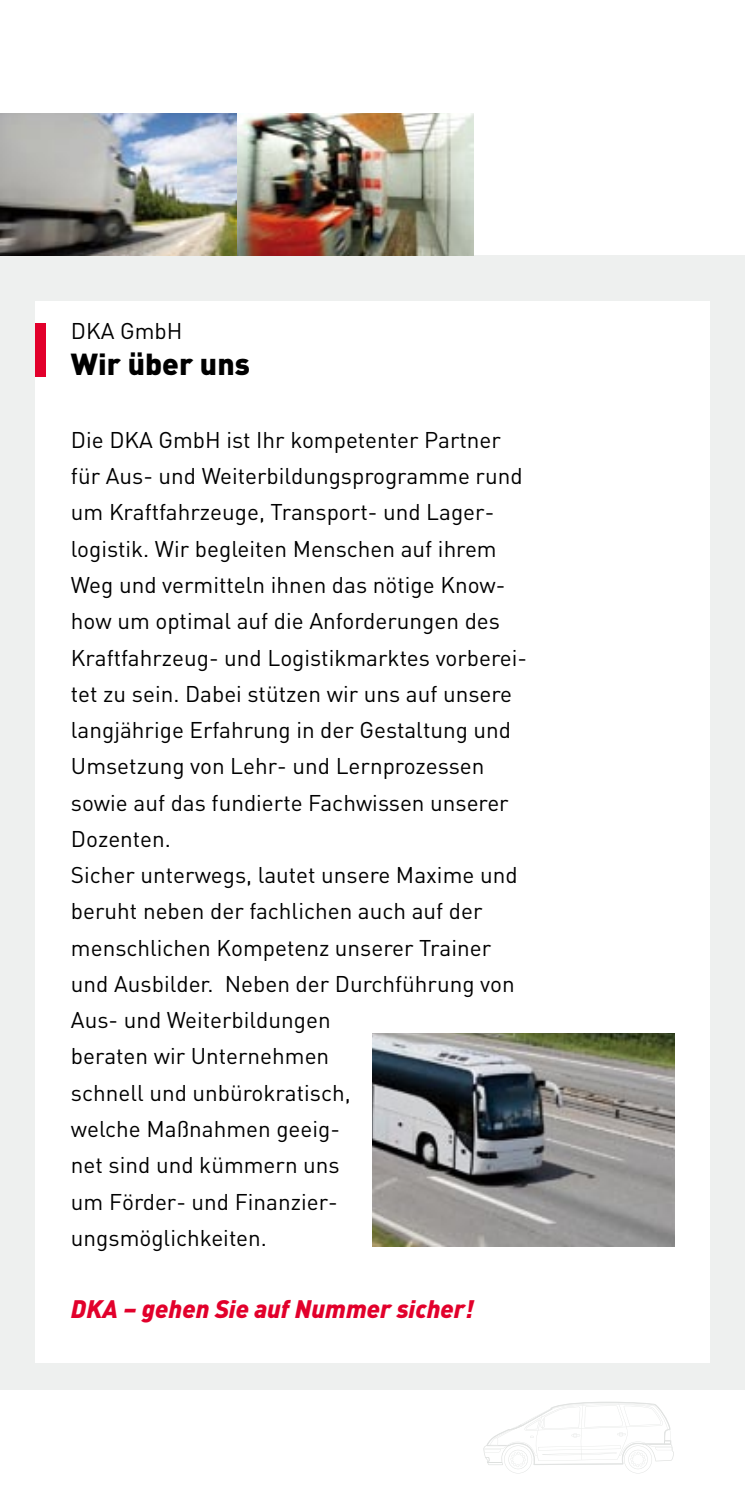
<style>
.page{position:relative;width:745px;height:1489px;background:#fff}
.page>*{position:absolute;margin:0;border:0;box-sizing:border-box;transform-origin:0 0}
.t1{font:900 30px "DIN";color:#000}
.t2{font:italic 900 25px "DIN";color:#e2002b}
.t3{font:22.5px/36.2px "DIN";color:#000}
</style>
<div class="page">
<div style="left:0;top:255px;width:744px;height:1134px;background:#eef0ef"></div>
<div style="left:35px;top:301px;width:674px;height:1061px;background:#fff"></div>
<svg style="left:483px;top:1402px;width:190px;height:71px"></svg>
<img style="left:0;top:113px;width:472px;height:142px">
<img style="left:372px;top:1033px;width:301px;height:213px">
<div style="left:35px;top:323px;width:11px;height:53px;background:#e2002b"></div>
<p class="t3" style="left:71px;top:312px;width:113px">DKA GmbH</p>
<h1 class="t1" style="left:71px;top:344px;width:180px">Wir über uns</h1>
<p class="t3" style="left:71px;top:421px;width:457px">Die DKA GmbH ist Ihr kompetenter Partner für Aus- und Weiterbildungsprogramme rund um Kraftfahrzeuge, Transport- und Lager&shy;logistik. Wir begleiten Menschen auf ihrem Weg und vermitteln ihnen das nötige Know&shy;how um optimal auf die Anforderungen des Kraftfahrzeug- und Logistikmarktes vorberei&shy;tet zu sein. Dabei stützen wir uns auf unsere langjährige Erfahrung in der Gestaltung und Umsetzung von Lehr- und Lernprozessen sowie auf das fundierte Fachwissen unserer Dozenten.<br>Sicher unterwegs, lautet unsere Maxime und beruht neben der fachlichen auch auf der menschlichen Kompetenz unserer Trainer und Ausbilder. Neben der Durchführung von Aus- und Weiterbildungen<br>beraten wir Unternehmen<br>schnell und unbürokratisch,<br>welche Maßnahmen geeig-<br>net sind und kümmern uns<br>um Förder- und Finanzier&shy;ungsmöglichkeiten.</p>
<p class="t2" style="left:71px;top:1292px;width:404px">DKA – gehen Sie auf Nummer sicher!</p>
</div>
